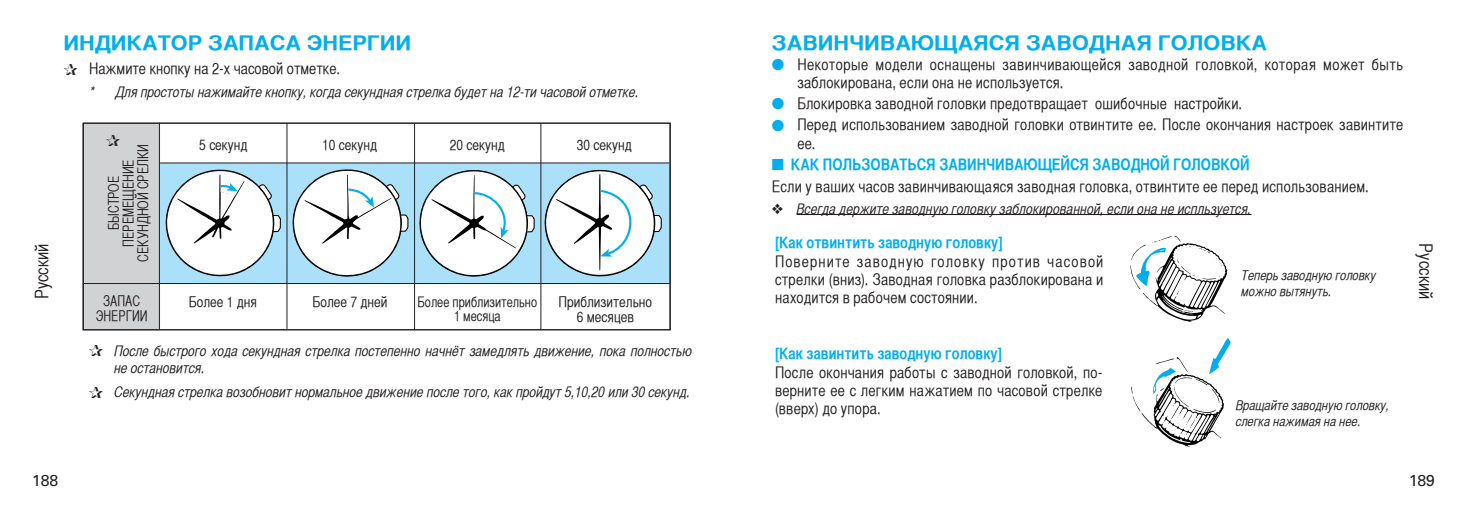
<style>
.page{position:relative;width:1467px;height:511px;background:#fff}
.page>*{position:absolute;margin:0;border:0;box-sizing:border-box;transform-origin:0 0}
.t1{font:20.25px "Helvetica CY Bold";color:#00aeef;scale:1.3 1}
.t2{font:18px "Helvetica CY Plain";color:#231f20}
.t3{font:15.97px "Helvetica CY Bold";color:#00aeef}
.t4{font:15.75px/18px "Helvetica CY Plain";letter-spacing:.015em;color:#231f20}
.t5{font:15.75px "Helvetica CY Bold";color:#00aeef}
.t6{font:15.75px "Univers";color:#231f20}
.t7{font:14.62px/17.3px "Helvetica CY Oblique";color:#231f20}
.t8{font:14.62px/14.6px "Helvetica CY Plain";color:#231f20;text-align:center}
.t9{font:14.62px/14.6px "Helvetica CY Plain";color:#231f20;text-align:center;scale:.9 1}
.t10{font:14.4px/14.4px "Helvetica CY Plain";color:#231f20;text-align:center;scale:.94 1}
.t11{font:13.5px/15.8px "Helvetica CY Oblique";color:#231f20}
.s1{color:#00aeef}
</style>
<div class="page">
<div style="left:83px;top:123px;width:77px;height:207px;background:#d1d2d4;border:2px solid #d1d2d4"></div>
<hr style="left:797px;top:214px;width:455px;height:1px;background:#231f20">
<svg style="left:1131px;top:236px;width:97px;height:85px"></svg>
<svg style="left:1132px;top:338px;width:99px;height:108px"></svg>
<div style="left:160px;top:163px;width:510px;height:120px;background:#aae0f9"></div>
<hr style="left:287px;top:123px;width:1px;height:205px;background:#231f20">
<hr style="left:414px;top:123px;width:1px;height:207px;background:#231f20">
<hr style="left:541px;top:123px;width:1px;height:207px;background:#231f20">
<hr style="left:160px;top:162px;width:509px;height:1px;background:#231f20">
<svg style="left:165px;top:169px;width:116px;height:107px"></svg>
<svg style="left:292px;top:169px;width:117px;height:107px"></svg>
<svg style="left:419px;top:170px;width:116px;height:106px"></svg>
<hr style="left:83px;top:283px;width:587px;height:1px;background:#231f20">
<svg style="left:544px;top:169px;width:118px;height:107px"></svg>
<hr style="left:159px;top:122px;width:1px;height:206px;background:#231f20">
<div style="left:83px;top:123px;width:588px;height:207px;border:1px solid #231f20"></div>
<p class="t1" style="left:64px;top:30px;width:269px">ИНДИКАТОР ЗАПАСА ЭНЕРГИИ</p>
<p class="t4" style="left:89px;top:60px;width:253px">Нажмите кнопку на 2-х часовой отметке.</p>
<p class="t7" style="left:90px;top:83px;width:551px">* Для простоты нажимайте кнопку, когда секундная стрелка будет на 12-ти часовой отметке.</p>
<p class="t2" style="left:32px;top:299px;width:57px;rotate:-90deg">Русский</p>
<p class="t9" style="left:106px;top:261px;width:132px;rotate:-90deg">БЫСТРОЕ<br>ПЕРЕМЕЩЕНИЕ<br>СЕКУНДНОЙ СРЕЛКИ</p>
<p class="t8" style="left:199px;top:137px;width:50px">5 секунд</p>
<p class="t8" style="left:322px;top:137px;width:56px">10 секунд</p>
<p class="t8" style="left:450px;top:137px;width:56px">20 секунд</p>
<p class="t8" style="left:577px;top:137px;width:56px">30 секунд</p>
<p class="t9" style="left:96px;top:294px;width:59px">ЗАПАС<br>ЭНЕРГИИ</p>
<p class="t8" style="left:312px;top:294px;width:77px">Более 7 дней</p>
<p class="t10" style="left:418px;top:294px;width:129px">Более приблизительно<br>1 месяца</p>
<p class="t8" style="left:559px;top:294px;width:95px">Приблизительно<br>6 месяцев</p>
<p class="t8" style="left:189px;top:294px;width:70px">Более 1 дня</p>
<p class="t7" style="left:115px;top:341px;width:579px">После быстрого хода секундная стрелка постепенно начнёт замедлять движение, пока полностью не остановится.</p>
<p class="t7" style="left:115px;top:383px;width:577px">Секундная стрелка возобновит нормальное движение после того, как пройдут 5,10,20 или 30 секунд.</p>
<p class="t1" style="left:772px;top:30px;width:383px">ЗАВИНЧИВАЮЩАЯСЯ ЗАВОДНАЯ ГОЛОВКА</p>
<p class="t4" style="left:797px;top:55px;width:607px;text-indent:-26px"><span class="s1">●</span> Некоторые модели оснащены завинчивающейся заводной головкой, которая может быть заблокирована, если она не используется.</p>
<p class="t4" style="left:772px;top:95px;width:472px"><span class="s1">●</span> Блокировка заводной головки предотвращает ошибочные настройки.</p>
<p class="t4" style="left:797px;top:116px;width:607px;text-indent:-26px"><span class="s1">●</span> Перед использованием заводной головки отвинтите ее. После окончания настроек завинтите ее.</p>
<p class="t3" style="left:772px;top:154px;width:479px">■ КАК ПОЛЬЗОВАТЬСЯ ЗАВИНЧИВАЮЩЕЙСЯ ЗАВОДНОЙ ГОЛОВКОЙ</p>
<p class="t4" style="left:772px;top:177px;width:599px">Если у ваших часов завинчивающаяся заводная головка, отвинтите ее перед использованием.</p>
<p class="t7" style="left:772px;top:200px;width:481px">❖ Всегда держите заводную головку заблокированной, если она не испльзуется.</p>
<p class="t5" style="left:775px;top:233px;width:229px">[Как отвинтить заводную головку]</p>
<p class="t4" style="left:775px;top:252px;width:330px;text-align:justify">Поверните заводную головку против часовой стрелки (вниз). Заводная головка разблокирована и находится в рабочем состоянии.</p>
<p class="t11" style="left:1242px;top:267px;width:136px">Теперь заводную головку можно вытянуть.</p>
<p class="t2" style="left:1436px;top:243px;width:57px;rotate:90deg">Русский</p>
<p class="t5" style="left:775px;top:343px;width:229px">[Как завинтить заводную головку]</p>
<p class="t4" style="left:775px;top:363px;width:329px;text-align:justify">После окончания работы с заводной головкой, по&shy;верните ее с легким нажатием по часовой стрелке (вверх) до упора.</p>
<p class="t11" style="left:1236px;top:397px;width:155px">Вращайте заводную головку, слегка нажимая на нее.</p>
<p class="t6" style="left:32px;top:471px;width:28px">188</p>
<p class="t6" style="left:1409px;top:471px;width:28px">189</p>
</div>
